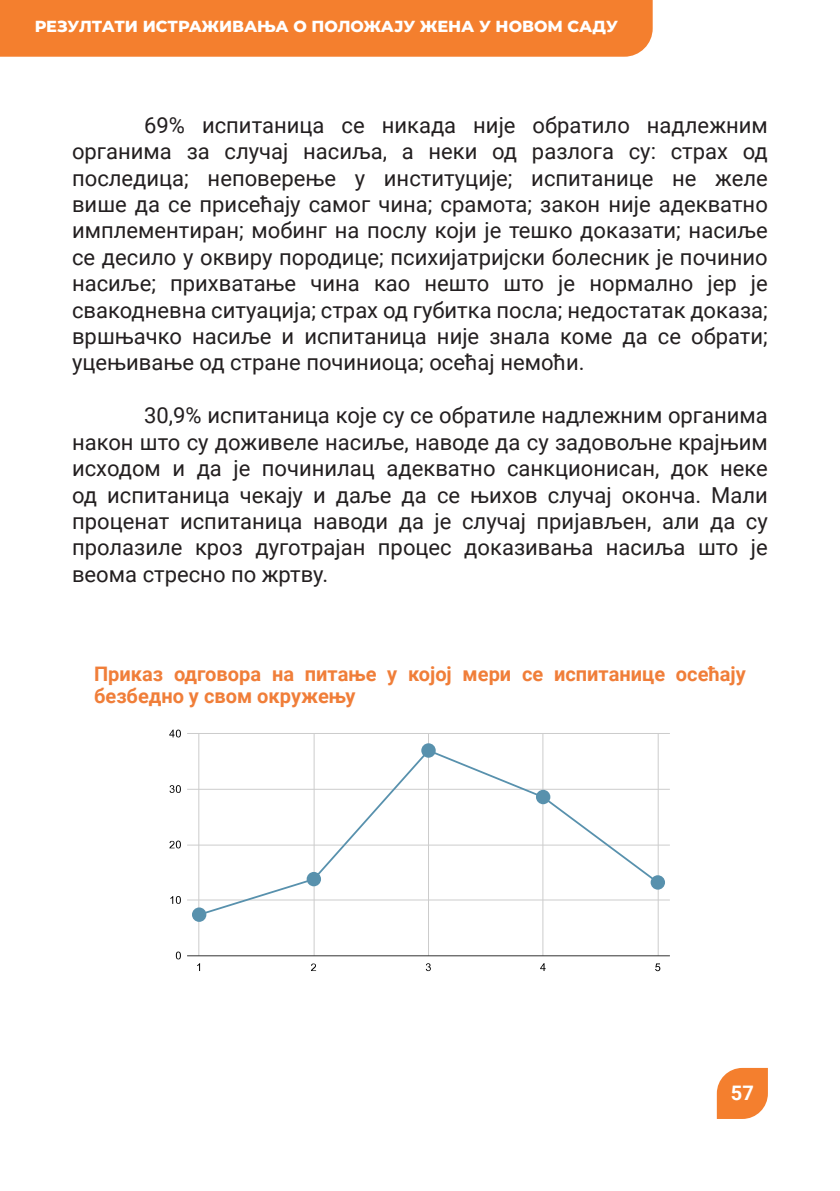
<style>
.page{position:relative;width:840px;height:1191px;background:#fff}
.page>*{position:absolute;margin:0;border:0;box-sizing:border-box;transform-origin:0 0}
.Paragraph_Style{font:22px/26.4px "Roboto";color:#231f20;text-align:justify}
.Paragraph_Style-2{font:700 20px/22px "Roboto";color:#f07e39}
.t1{font:700 20px "Roboto";color:#fff}
.t2{font:800 16px "Montserrat";color:#fff}
</style>
<div class="page">
<svg style="left:716px;top:1068px;width:51px;height:51px;background:#f58d46"></svg>
<div style="left:0;top:0;width:652px;height:57px;background:#f47f2e"></div>
<hr style="left:198px;top:733px;width:1px;height:222px;background:#ccc">
<hr style="left:313px;top:733px;width:1px;height:222px;background:#ccc">
<hr style="left:428px;top:733px;width:1px;height:222px;background:#ccc">
<hr style="left:542px;top:733px;width:1px;height:222px;background:#ccc">
<hr style="left:657px;top:733px;width:1px;height:222px;background:#ccc">
<hr style="left:187px;top:955px;width:482px;height:1px;background:#333">
<hr style="left:187px;top:899px;width:482px;height:1px;background:#ccc">
<hr style="left:187px;top:844px;width:482px;height:1px;background:#ccc">
<hr style="left:187px;top:789px;width:482px;height:1px;background:#ccc">
<hr style="left:187px;top:733px;width:482px;height:1px;background:#ccc">
<svg style="left:197px;top:748px;width:463px;height:169px"></svg>
<div style="left:192px;top:907px;width:14px;height:15px;background:#5891ad;border-radius:50%"></div>
<div style="left:306px;top:872px;width:15px;height:14px;background:#5891ad;border-radius:50%"></div>
<div style="left:421px;top:743px;width:14px;height:14px;background:#5891ad;border-radius:50%"></div>
<div style="left:535px;top:790px;width:15px;height:14px;background:#5891ad;border-radius:50%"></div>
<div style="left:650px;top:875px;width:14px;height:14px;background:#5891ad;border-radius:50%"></div>
<svg style="left:176px;top:951px;width:5px;height:8px"></svg>
<svg style="left:170px;top:896px;width:11px;height:8px"></svg>
<svg style="left:169px;top:840px;width:12px;height:8px"></svg>
<svg style="left:169px;top:785px;width:12px;height:8px"></svg>
<svg style="left:169px;top:729px;width:12px;height:8px"></svg>
<svg style="left:197px;top:963px;width:3px;height:8px"></svg>
<svg style="left:311px;top:963px;width:5px;height:8px"></svg>
<svg style="left:425px;top:963px;width:5px;height:8px"></svg>
<svg style="left:540px;top:963px;width:5px;height:8px"></svg>
<svg style="left:655px;top:963px;width:5px;height:8px"></svg>
<p class="t2" style="left:35px;top:15px;width:584px">РЕЗУЛТАТИ ИСТРАЖИВАЊА О ПОЛОЖАЈУ ЖЕНА У НОВОМ САДУ</p>
<p class="Paragraph_Style" style="left:72px;top:111px;width:697px;text-indent:72px">69% испитаница се никада није обратило надлежним органима за случај насиља, а неки од разлога су: страх од последица; неповерење у институције; испитанице не желе више да се присећају самог чина; срамота; закон није адекватно имплементиран; мобинг на послу који је тешко доказати; насиље се десило у оквиру породице; психијатријски болесник је починио насиље; прихватање чина као нешто што је нормално јер је свакодневна ситуација; страх од губитка посла; недостатак доказа; вршњачко насиље и испитаница није знала коме да се обрати; уцењивање од стране починиоца; осећај немоћи.</p>
<p class="Paragraph_Style" style="left:72px;top:401px;width:697px;text-indent:72px">30,9% испитаница које су се обратиле надлежним органима након што су доживеле насиље, наводе да су задовољне крајњим исходом и да је починилац адекватно санкционисан, док неке од испитаница чекају и даље да се њихов случај оконча. Мали проценат испитаница наводи да је случај пријављен, али да су пролазиле кроз дуготрајан процес доказивања насиља што је веома стресно по жртву.</p>
<p class="Paragraph_Style-2" style="left:94px;top:662px;width:652px">Приказ одговора на питање у којој мери се испитанице осећају безбедно у свом окружењу</p>
<p class="t1" style="left:730px;top:1079px;width:24px">57</p>
</div>
